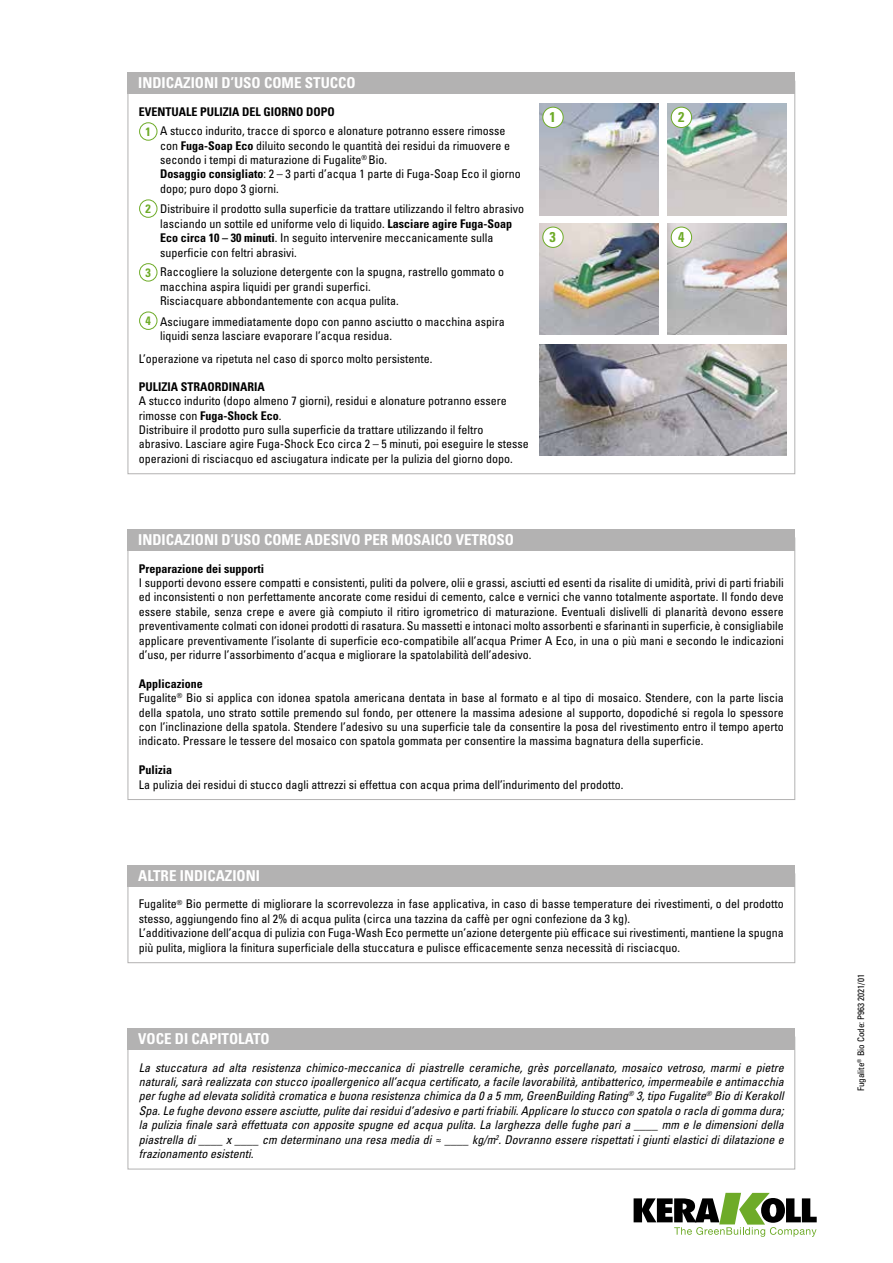
<style>
.page{position:relative;width:893px;height:1263px;background:#fff}
.page>*{position:absolute;margin:0;border:0;box-sizing:border-box;transform-origin:0 0}
.t1{font:700 condensed 15px "Univers LT Std";color:#fff}
.t2{font:700 condensed 14.25px "Univers LT Std";color:#6eab28}
.t3{font:condensed 12px/14.4px "Univers LT Std";color:#000}
.t4{font:italic condensed 12px/14.4px "Univers LT Std";color:#000;text-align:justify}
.t5{font:700 condensed 12px "Univers LT Std";color:#000}
.t6{font:condensed 9px "Univers LT Std";color:#000}
.s1{font-weight:700}
.s2{font-weight:700;font-size:12.15px;color:#6eab28}
</style>
<div class="page">
<svg style="left:634px;top:1193px;width:183px;height:44px"></svg>
<div style="left:128px;top:873px;width:667px;height:90px;border:1px solid #b3b2b2"></div>
<div style="left:128px;top:865px;width:667px;height:21px;background:#b3b2b2"></div>
<div style="left:128px;top:1037px;width:667px;height:132px;border:1px solid #b3b2b2"></div>
<div style="left:128px;top:1028px;width:667px;height:21px;background:#b3b2b2"></div>
<div style="left:128px;top:529px;width:667px;height:21px;background:#b3b2b2"></div>
<div style="left:139px;top:122px;width:18px;height:19px;border:1px solid #6eab28;border-radius:50%"></div>
<div style="left:139px;top:199px;width:18px;height:19px;border:1px solid #6eab28;border-radius:50%"></div>
<div style="left:139px;top:263px;width:18px;height:18px;border:1px solid #6eab28;border-radius:50%"></div>
<div style="left:139px;top:312px;width:18px;height:18px;border:1px solid #6eab28;border-radius:50%"></div>
<div style="left:128px;top:72px;width:667px;height:22px;background:#b3b2b2"></div>
<img style="left:539px;top:344px;width:248px;height:112px">
<img style="left:539px;top:104px;width:119px;height:111px">
<div style="left:543px;top:107px;width:20px;height:21px;background:#fff;border-radius:50%"></div>
<div style="left:542px;top:107px;width:22px;height:21px;border:1px solid #6eab28;border-radius:50%"></div>
<img style="left:539px;top:223px;width:119px;height:112px">
<div style="left:543px;top:227px;width:20px;height:20px;background:#fff;border-radius:50%"></div>
<div style="left:542px;top:227px;width:22px;height:21px;border:1px solid #6eab28;border-radius:50%"></div>
<img style="left:668px;top:104px;width:119px;height:111px">
<div style="left:671px;top:107px;width:21px;height:21px;background:#fff;border-radius:50%"></div>
<div style="left:671px;top:107px;width:21px;height:21px;border:1px solid #6eab28;border-radius:50%"></div>
<img style="left:668px;top:223px;width:119px;height:112px">
<div style="left:671px;top:227px;width:21px;height:20px;background:#fff;border-radius:50%"></div>
<div style="left:671px;top:227px;width:21px;height:21px;border:1px solid #6eab28;border-radius:50%"></div>
<p class="t1" style="left:138px;top:74px;width:219px">INDICAZIONI D’USO COME STUCCO</p>
<p class="t3" style="left:145px;top:102px;width:362px;line-height:19.5px;text-indent:-6px"><span class="s1">EVENTUALE PULIZIA DEL GIORNO DOPO<br></span><span class="s2">1</span> A stucco indurito, tracce di sporco e alonature potranno essere rimosse</p>
<p class="t3" style="left:160px;top:138px;width:362px">con <span class="s1">Fuga-Soap Eco</span> diluito secondo le quantità dei residui da rimuovere e secondo i tempi di maturazione di Fugalite<sup>®</sup> Bio.<br><span class="s1">Dosaggio consigliato</span>: 2 – 3 parti d’acqua 1 parte di Fuga-Soap Eco il giorno dopo; puro dopo 3 giorni.</p>
<p class="t3" style="left:160px;top:202px;width:365px;text-indent:-15px"><span class="s2">2</span> Distribuire il prodotto sulla superficie da trattare utilizzando il feltro abrasivo lasciando un sottile ed uniforme velo di liquido. <span class="s1">Lasciare agire Fuga-Soap Eco circa 10 – 30 minuti</span>. In seguito intervenire meccanicamente sulla superficie con feltri abrasivi.</p>
<p class="t3" style="left:160px;top:264px;width:345px;text-indent:-15px"><span class="s2">3</span> Raccogliere la soluzione detergente con la spugna, rastrello gommato o macchina aspira liquidi per grandi superfici.<br>Risciacquare abbondantemente con acqua pulita.</p>
<p class="t3" style="left:160px;top:314px;width:346px;text-indent:-15px"><span class="s2">4</span> Asciugare immediatamente dopo con panno asciutto o macchina aspira liquidi senza lasciare evaporare l’acqua residua.</p>
<p class="t3" style="left:139px;top:351px;width:295px">L’operazione va ripetuta nel caso di sporco molto persistente.</p>
<p class="t5" style="left:139px;top:379px;width:128px">PULIZIA STRAORDINARIA</p>
<p class="t3" style="left:139px;top:393px;width:391px">A stucco indurito (dopo almeno 7 giorni), residui e alonature potranno essere rimosse con <span class="s1">Fuga-Shock Eco</span>.<br>Distribuire il prodotto puro sulla superficie da trattare utilizzando il feltro abrasivo. Lasciare agire Fuga-Shock Eco circa 2 – 5 minuti, poi eseguire le stesse operazioni di risciacquo ed asciugatura indicate per la pulizia del giorno dopo.</p>
<p class="t2" style="left:550px;top:108px;width:8px">1</p>
<p class="t2" style="left:550px;top:228px;width:8px">3</p>
<p class="t1" style="left:138px;top:531px;width:377px">INDICAZIONI D’USO COME ADESIVO PER MOSAICO VETROSO</p>
<p class="t2" style="left:678px;top:108px;width:8px">2</p>
<p class="t2" style="left:678px;top:228px;width:8px">4</p>
<p class="t5" style="left:139px;top:561px;width:127px">Preparazione dei supporti</p>
<p class="t3" style="left:139px;top:575px;width:646px;text-align:justify">I supporti devono essere compatti e consistenti, puliti da polvere, olii e grassi, asciutti ed esenti da risalite di umidità, privi di parti friabili ed inconsistenti o non perfettamente ancorate come residui di cemento, calce e vernici che vanno totalmente asportate. Il fondo deve essere stabile, senza crepe e avere già compiuto il ritiro igrometrico di maturazione. Eventuali dislivelli di planarità devono essere preventivamente colmati con idonei prodotti di rasatura. Su massetti e intonaci molto assorbenti e sfarinanti in superficie, è consigliabile applicare preventivamente l’isolante di superficie eco-compatibile all’acqua Primer A Eco, in una o più mani e secondo le indicazioni d’uso, per ridurre l’assorbimento d’acqua e migliorare la spatolabilità dell’adesivo.</p>
<p class="t3" style="left:139px;top:676px;width:646px"><span class="s1">Applicazione<br></span>Fugalite<sup>®</sup> Bio si applica con idonea spatola americana dentata in base al formato e al tipo di mosaico. Stendere, con la parte liscia della spatola, uno strato sottile premendo sul fondo, per ottenere la massima adesione al supporto, dopodiché si regola lo spessore con l’inclinazione della spatola. Stendere l’adesivo su una superficie tale da consentire la posa del rivestimento entro il tempo aperto indicato. Pressare le tessere del mosaico con spatola gommata per consentire la massima bagnatura della superficie.</p>
<p class="t5" style="left:139px;top:762px;width:35px">Pulizia</p>
<p class="t3" style="left:139px;top:777px;width:486px">La pulizia dei residui di stucco dagli attrezzi si effettua con acqua prima dell’indurimento del prodotto.</p>
<p class="t1" style="left:138px;top:866px;width:123px">ALTRE INDICAZIONI</p>
<p class="t3" style="left:139px;top:897px;width:646px">Fugalite<sup>®</sup> Bio permette di migliorare la scorrevolezza in fase applicativa, in caso di basse temperature dei rivestimenti, o del prodotto stesso, aggiungendo fino al 2% di acqua pulita (circa una tazzina da caffè per ogni confezione da 3 kg).<br>L’additivazione dell’acqua di pulizia con Fuga-Wash Eco permette un’azione detergente più efficace sui rivestimenti, mantiene la spugna più pulita, migliora la finitura superficiale della stuccatura e pulisce efficacemente senza necessità di risciacquo.</p>
<p class="t1" style="left:138px;top:1030px;width:133px">VOCE DI CAPITOLATO</p>
<p class="t4" style="left:139px;top:1060px;width:646px">La stuccatura ad alta resistenza chimico-meccanica di piastrelle ceramiche, grès porcellanato, mosaico vetroso, marmi e pietre naturali, sarà realizzata con stucco ipoallergenico all’acqua certificato, a facile lavorabilità, antibatterico, impermeabile e antimacchia per fughe ad elevata solidità cromatica e buona resistenza chimica da 0 a 5 mm, GreenBuilding Rating<sup>®</sup> 3, tipo Fugalite<sup>®</sup> Bio di Kerakoll Spa. Le fughe devono essere asciutte, pulite dai residui d’adesivo e parti friabili. Applicare lo stucco con spatola o racla di gomma dura; la pulizia finale sarà effettuata con apposite spugne ed acqua pulita. La larghezza delle fughe pari a ____ mm e le dimensioni della piastrella di ____ x ____ cm determinano una resa media di ≈ ____ kg/m<sup>2</sup>. Dovranno essere rispettati i giunti elastici di dilatazione e frazionamento esistenti.</p>
<p class="t6" style="left:855px;top:1091px;width:118px;rotate:-90deg">Fugalite<sup>®</sup> Bio Code: P963 2021/01</p>
</div>
